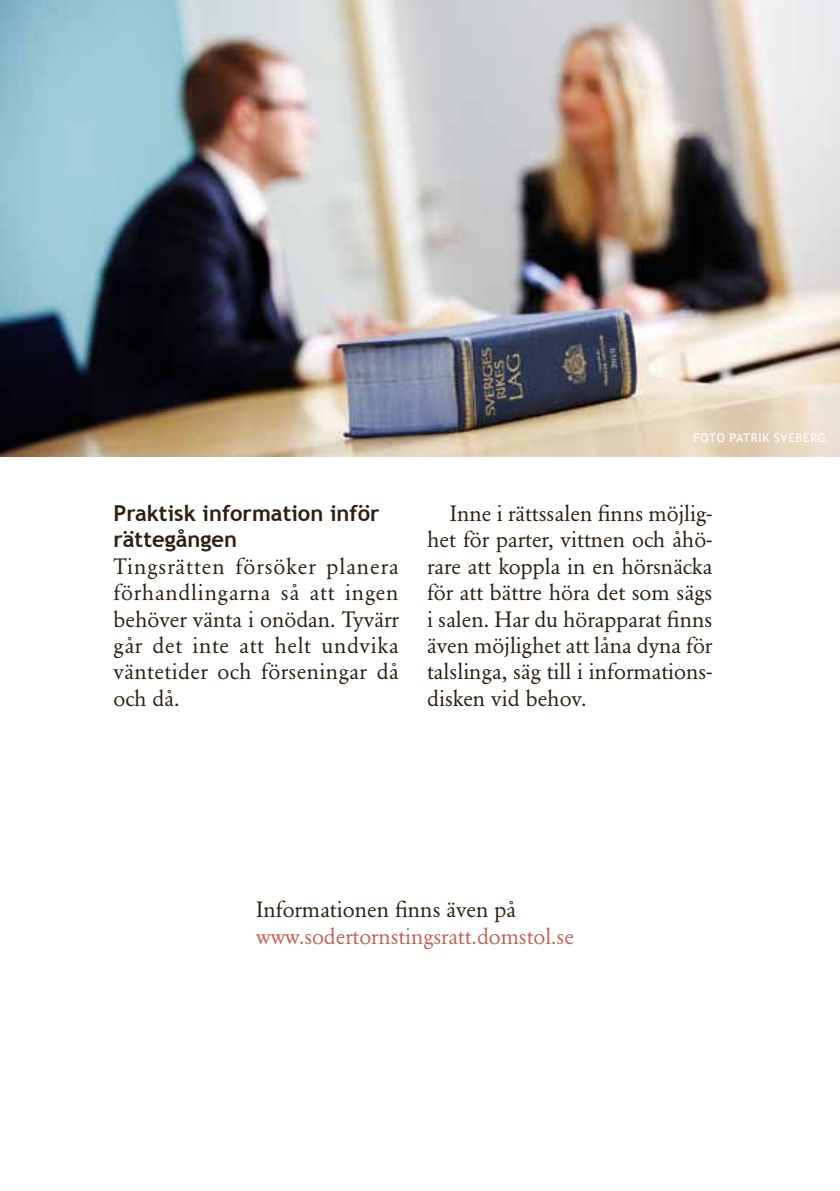
<style>
.page{position:relative;width:840px;height:1191px;background:#fff}
.page>*{position:absolute;margin:0;border:0;box-sizing:border-box;transform-origin:0 0}
.t1{font:22px/26.4px "Garamond BE";color:#2d1f11;text-align:justify}
.t2{font:700 22px/26px "Trebuchet MS";color:#2d1f11}
.t3{font:22px "Garamond BE";letter-spacing:-.005em;color:#c26452}
.t4{font:12px "Trebuchet MS";letter-spacing:.05em;color:#fff}
</style>
<div class="page">
<img style="left:0;top:0;width:839px;height:456px">
<p class="t2" style="left:113px;top:500px;width:267px">Praktisk information inför rättegången</p>
<p class="t1" style="left:113px;top:553px;width:286px">Tingsrätten försöker planera förhandlingarna så att ingen behöver vänta i onödan. Tyvärr går det inte att helt undvika väntetider och förseningar då och då.</p>
<p class="t4" style="left:693px;top:431px;width:84px">FOTO PATR IK SVE</p>
<p class="t4" style="left:795px;top:431px;width:32px">BERG</p>
<p class="t1" style="left:427px;top:500px;width:286px;text-indent:23px">Inne i rättssalen finns möjlig&shy;het för parter, vittnen och åhö&shy;rare att koppla in en hörsnäcka för att bättre höra det som sägs i salen. Har du hörapparat finns även möjlighet att låna dyna för talslinga, säg till i informations&shy;disken vid behov.</p>
<p class="t1" style="left:256px;top:896px;width:261px">Informationen finns även på</p>
<p class="t3" style="left:256px;top:923px;width:319px">www.sodertornstingsratt.domstol.se</p>
</div>
